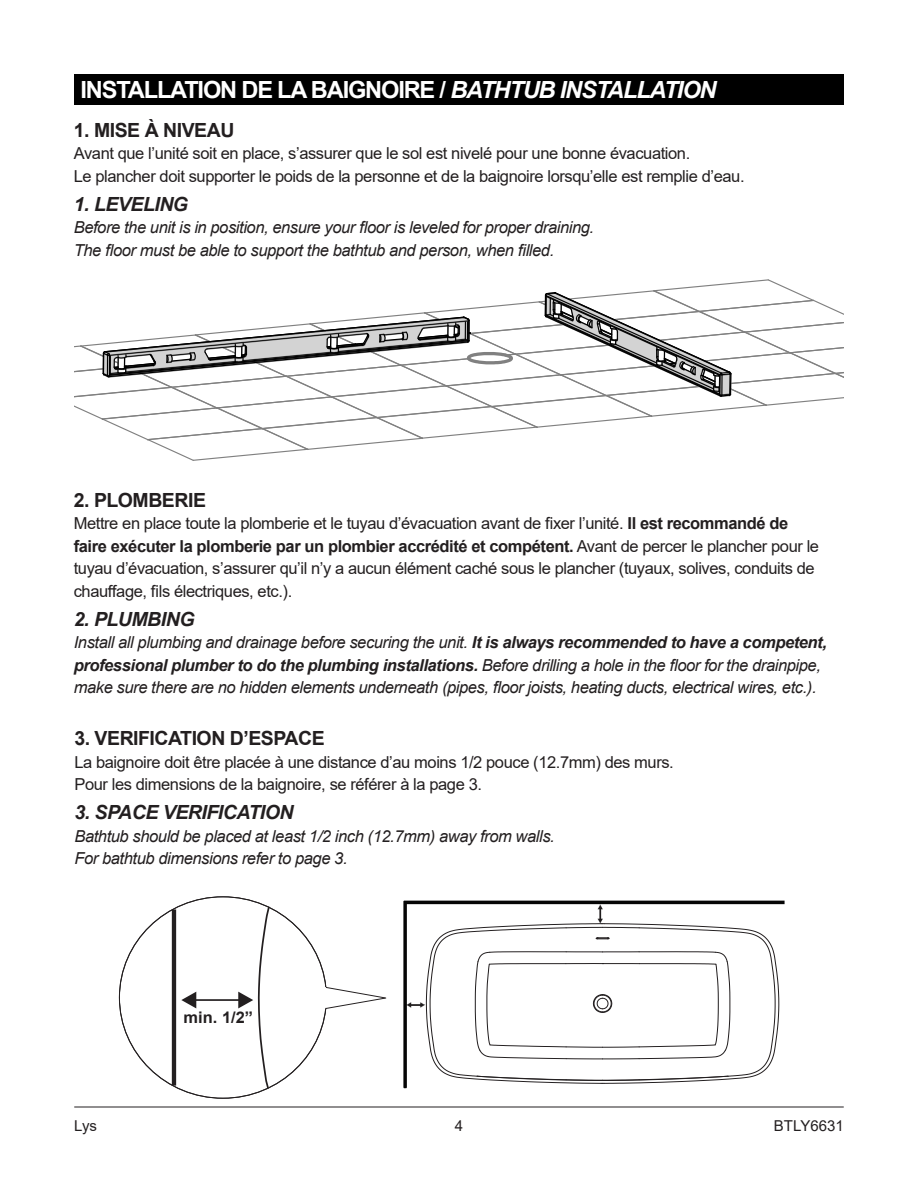
<style>
.page{position:relative;width:918px;height:1188px;background:#fff}
.page>*{position:absolute;margin:0;border:0;box-sizing:border-box;transform-origin:0 0}
.t1{font:700 23.7px "Arial";letter-spacing:-.05em;color:#fff}
.t2{font:700 19.5px "Arial";letter-spacing:-.025em;color:#231f20}
.t3{font:italic 700 19.5px "Arial";letter-spacing:-.025em;color:#231f20}
.t4{font:16.5px/22.5px "Arial";letter-spacing:-.025em;color:#231f20}
.t5{font:italic 16.5px/22.5px "Arial";letter-spacing:-.025em;color:#231f20}
.t6{font:700 16.05px "Arial";color:#231f20}
.t7{font:15px "Arial";color:#231f20}
.s1{font-style:italic}
.s2{font-weight:700}
</style>
<div class="page">
<hr style="left:74px;top:1107px;width:770px;height:1px;background:#231f20">
<div style="left:74px;top:74px;width:769px;height:31px;background:#000"></div>
<svg style="left:74px;top:279px;width:770px;height:182px"></svg>
<img style="left:403px;top:900px;width:382px;height:189px">
<hr style="left:172px;top:909px;width:4px;height:177px;background:#231f20">
<hr style="left:194px;top:999px;width:47px;height:2px;background:#231f20">
<svg style="left:181px;top:992px;width:15px;height:16px"></svg>
<svg style="left:325px;top:986px;width:62px;height:23px"></svg>
<div style="left:426px;top:924px;width:367px;height:169px;background:#fff"></div>
<svg style="left:426px;top:923px;width:353px;height:161px"></svg>
<svg style="left:238px;top:905px;width:33px;height:185px"></svg>
<p class="t1" style="left:81px;top:73px;width:638px">INSTALLATION DE LA BAIGNOIRE / <span class="s1">BATHTUB INSTALLATION</span></p>
<p class="t2" style="left:74px;top:116px;width:162px">1. MISE À NIVEAU</p>
<p class="t4" style="left:74px;top:142px;width:618px">Avant que l’unité soit en place, s’assurer que le sol est nivelé pour une bonne évacuation.</p>
<p class="t4" style="left:74px;top:165px;width:672px">Le plancher doit supporter le poids de la personne et de la baignoire lorsqu’elle est remplie d’eau.</p>
<p class="t3" style="left:74px;top:191px;width:116px">1. LEVELING</p>
<p class="t5" style="left:74px;top:217px;width:522px">Before the unit is in position, ensure your floor is leveled for proper draining.<br>The floor must be able to support the bathtub and person, when filled.</p>
<p class="t2" style="left:74px;top:486px;width:134px">2. PLOMBERIE</p>
<p class="t4" style="left:74px;top:512px;width:747px">Mettre en place toute la plomberie et le tuyau d’évacuation avant de fixer l’unité. <span class="s2">Il est recommandé de faire exécuter la plomberie par un plombier accrédité et compétent.</span> Avant de percer le plancher pour le tuyau d’évacuation, s’assurer qu’il n’y a aucun élément caché sous le plancher (tuyaux, solives, conduits de chauffage, fils électriques, etc.).</p>
<p class="t3" style="left:74px;top:606px;width:122px">2. PLUMBING</p>
<p class="t5" style="left:74px;top:631px;width:755px">Install all plumbing and drainage before securing the unit. <span class="s2">It is always recommended to have a competent, professional plumber to do the plumbing installations.</span> Before drilling a hole in the floor for the drainpipe, make sure there are no hidden elements underneath (pipes, floor joists, heating ducts, electrical wires, etc.).</p>
<p class="t2" style="left:74px;top:725px;width:252px">3. VERIFICATION D’ESPACE</p>
<p class="t4" style="left:74px;top:751px;width:601px">La baignoire doit être placée à une distance d’au moins 1/2 pouce (12.7mm) des murs.</p>
<p class="t4" style="left:74px;top:773px;width:409px">Pour les dimensions de la baignoire, se référer à la page 3.</p>
<p class="t3" style="left:74px;top:800px;width:221px">3. SPACE VERIFICATION</p>
<p class="t5" style="left:74px;top:825px;width:482px">Bathtub should be placed at least 1/2 inch (12.7mm) away from walls.</p>
<p class="t5" style="left:74px;top:848px;width:275px">For bathtub dimensions refer to page 3.</p>
<p class="t6" style="left:184px;top:1006px;width:71px">min. 1/2”</p>
<p class="t7" style="left:455px;top:1115px;width:10px">4</p>
<p class="t7" style="left:74px;top:1116px;width:24px">Lys</p>
<p class="t7" style="left:774px;top:1116px;width:71px">BTLY6631</p>
</div>
